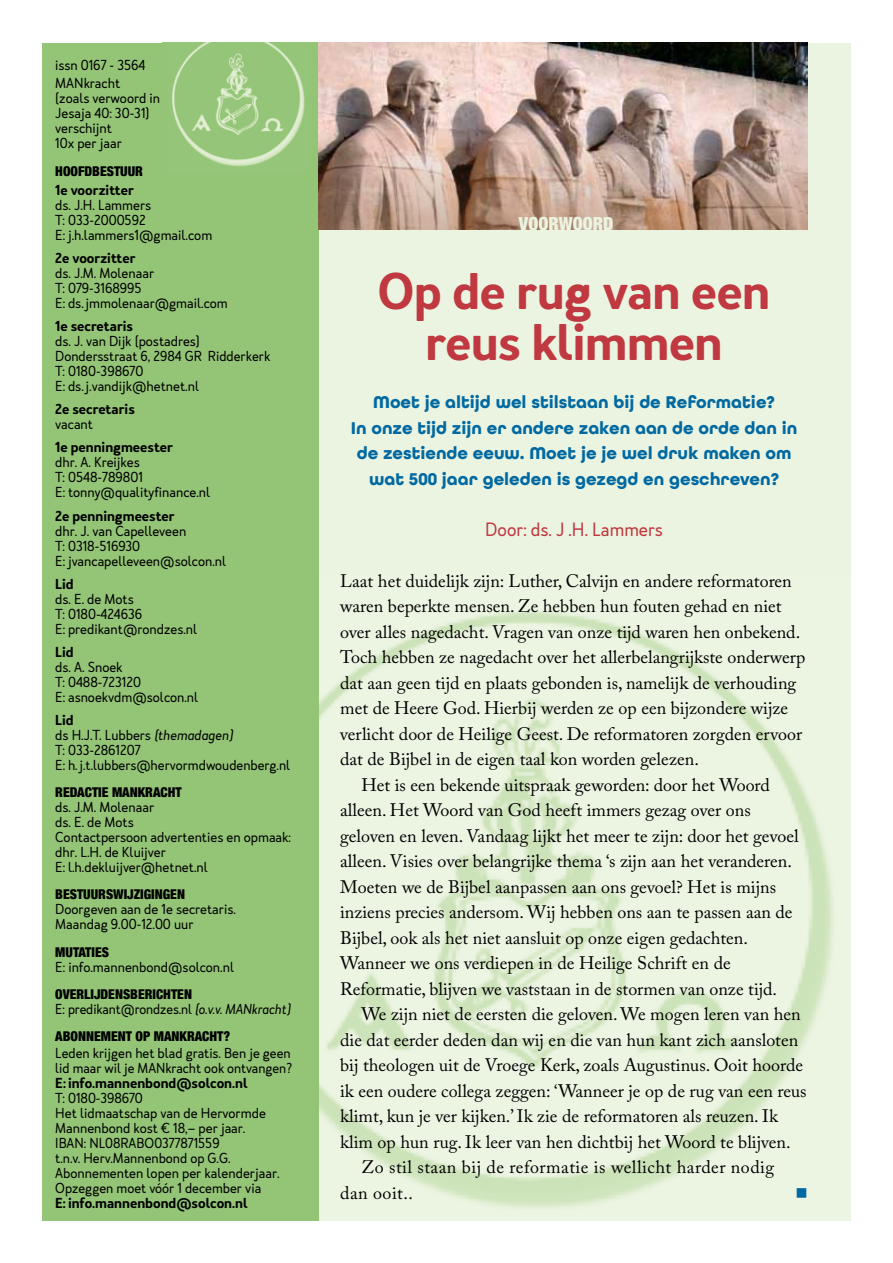
<style>
.page{position:relative;width:893px;height:1263px;background:#fff}
.page>*{position:absolute;margin:0;border:0;box-sizing:border-box;transform-origin:0 0}
.t1{font:600 48px/51px "Merlo Neue";letter-spacing:-.01em;color:#c03840;text-align:center}
.t2{font:18px "Adobe Caslon Pro";color:#000}
.t3{font:700 18px/25.5px "All Round Gothic W01";color:#0069a1;text-align:center}
.t4{font:18px "Adobe Caslon Pro";letter-spacing:.025em;color:#000}
.t5{font:18px "Merlo Neue";color:#c03840}
.t6{font:900 condensed 18px "Helvetica Neue";color:#ebf4e1}
.t7{font:16.5px "Wingdings";color:#0069a1}
.t8{font:13.5px/15px "Merlo Neue";color:#000}
.t9{font:600 13.5px "Merlo Neue";color:#000}
.t10{font:900 condensed 13.5px "Helvetica Neue";color:#000}
.s1{font-weight:600}
.s2{font-style:italic}
</style>
<div class="page">
<div style="left:319px;top:43px;width:531px;height:1177px;background:#ebf4e1"></div>
<img style="left:319px;top:612px;width:514px;height:596px">
<div style="left:43px;top:43px;width:276px;height:1177px;background:#94c577"></div>
<img style="left:172px;top:43px;width:133px;height:124px">
<img style="left:319px;top:43px;width:489px;height:85px">
<svg style="left:319px;top:128px;width:489px;height:102px;background:#b19586"></svg>
<p class="t8" style="left:55px;top:55px;width:92px;line-height:18.9px">issn 0167 - 3564<br>MANkracht</p>
<p class="t8" style="left:55px;top:91px;width:106px">(zoals verwoord in<br>Jesaja 40: 30-31) verschijnt<br>10x per jaar</p>
<p class="t10" style="left:55px;top:163px;width:89px">HOOFDBESTUUR</p>
<p class="t9" style="left:55px;top:181px;width:80px">1e voorzitter</p>
<p class="t8" style="left:55px;top:198px;width:159px">ds. J.H. Lammers<br>T: 033-2000592<br>E: j.h.lammers1@gmail.com</p>
<p class="t9" style="left:55px;top:249px;width:82px">2e voorzitter</p>
<p class="t8" style="left:55px;top:266px;width:174px">ds. J.M. Molenaar<br>T: 079-3168995<br>E: ds. jmmolenaar@gmail.com</p>
<p class="t9" style="left:55px;top:317px;width:79px">1e secretaris</p>
<p class="t8" style="left:55px;top:334px;width:216px">ds. J. van Dijk (postadres)<br>Dondersstraat 6, 2984 GR Ridderkerk<br>T: 0180-398670<br>E: ds. j.vandijk@hetnet.nl</p>
<p class="t9" style="left:55px;top:400px;width:81px">2e secretaris</p>
<p class="t8" style="left:55px;top:417px;width:39px">vacant</p>
<p class="t9" style="left:55px;top:438px;width:119px">1e penningmeester</p>
<p class="t8" style="left:55px;top:455px;width:156px">dhr. A. Kreijkes<br>T: 0548-789801<br>E: tonny@qualityfinance.nl</p>
<p class="t9" style="left:55px;top:507px;width:121px">2e penningmeester</p>
<p class="t8" style="left:55px;top:523px;width:172px">dhr. J. van Capelleveen<br>T: 0318-516930<br>E: jvancapelleveen@solcon.nl</p>
<p class="t9" style="left:55px;top:575px;width:20px">Lid</p>
<p class="t8" style="left:55px;top:591px;width:143px">ds. E. de Mots<br>T: 0180-424636<br>E: predikant@rondzes.nl</p>
<p class="t9" style="left:55px;top:643px;width:20px">Lid</p>
<p class="t8" style="left:55px;top:659px;width:145px">ds. A. Snoek<br>T: 0488-723120<br>E: asnoekvdm@solcon.nl</p>
<p class="t8" style="left:55px;top:712px;width:237px"><span class="s1">Lid<br></span>ds H.J.T. Lubbers <span class="s2">(themadagen)<br></span>T: 033-2861207<br>E: h. j.t.lubbers@hervormdwoudenberg.nl</p>
<p class="t10" style="left:55px;top:784px;width:66px">REDACTIE MAN</p>
<p class="t10" style="left:138px;top:784px;width:45px">KRACHT</p>
<p class="t8" style="left:55px;top:800px;width:237px">ds. J.M. Molenaar<br>ds. E. de Mots<br>Contactpersoon advertenties en opmaak: dhr. L.H. de Kluijver<br>E: l.h.dekluijver@hetnet.nl</p>
<p class="t10" style="left:55px;top:886px;width:131px">BESTUURSWIJZIGINGEN</p>
<p class="t8" style="left:55px;top:902px;width:182px">Doorgeven aan de 1e secretaris.<br>Maandag 9.00-12.00 uur</p>
<p class="t10" style="left:55px;top:944px;width:55px">MUTATIES</p>
<p class="t8" style="left:55px;top:959px;width:180px">E: info.mannenbond@solcon.nl</p>
<p class="t10" style="left:55px;top:986px;width:138px">OVERLIJDENSBERICHTEN</p>
<p class="t8" style="left:55px;top:1002px;width:237px">E: predikant@rondzes.nl <span class="s2">(o.v.v. MANkracht)</span></p>
<p class="t10" style="left:55px;top:1028px;width:108px">ABONNEMENT OP MAN</p>
<p class="t10" style="left:179px;top:1028px;width:52px">KRACHT?</p>
<p class="t8" style="left:55px;top:1045px;width:238px">Leden krijgen het blad gratis. Ben je geen lid maar wil je MANkracht ook ontvangen?</p>
<p class="t9" style="left:55px;top:1074px;width:194px">E: info.mannenbond@solcon.nl</p>
<p class="t8" style="left:55px;top:1090px;width:226px">T: 0180-398670<br>Het lidmaatschap van de Hervormde<br>Mannenbond kost € 18,– per jaar.<br>IBAN: NL08RABO0377871559<br>t.n.v. Herv.Mannenbond op G.G.<br>Abonnementen lopen per kalenderjaar.<br>Opzeggen moet vóór 1 december via</p>
<p class="t9" style="left:55px;top:1194px;width:194px">E: info.mannenbond@solcon.nl</p>
<p class="t6" style="left:519px;top:212px;width:96px">VOORWOORD</p>
<h1 class="t1" style="left:378px;top:267px;width:394px">Op de rug van een reus klimmen</h1>
<p class="t3" style="left:351px;top:389px;width:448px">Moet je altijd wel stilstaan bij de Reformatie?<br>In onze tijd zijn er andere zaken aan de orde dan in de zestiende eeuw. Moet je je wel druk maken om wat 500 jaar geleden is gezegd en geschreven?</p>
<p class="t5" style="left:485px;top:518px;width:179px">Door: ds. J .H. Lammers</p>
<p class="t2" style="left:340px;top:570px;width:453px">Laat het duidelijk zijn: Luther, Calvijn en andere reformatoren</p>
<p class="t2" style="left:340px;top:595px;width:443px">waren beperkte mensen. Ze hebben hun fouten gehad en niet</p>
<p class="t2" style="left:340px;top:621px;width:462px">over alles nagedacht. Vragen van onze tijd waren hen onbekend.</p>
<p class="t2" style="left:340px;top:646px;width:467px">Toch hebben ze nagedacht over het allerbelangrijkste onderwerp</p>
<p class="t2" style="left:340px;top:672px;width:458px">dat aan geen tijd en plaats gebonden is, namelijk de verhouding</p>
<p class="t2" style="left:340px;top:697px;width:450px">met de Heere God. Hierbij werden ze op een bijzondere wijze</p>
<p class="t2" style="left:340px;top:723px;width:463px">verlicht door de Heilige Geest. De reformatoren zorgden ervoor</p>
<p class="t2" style="left:340px;top:748px;width:360px">dat de Bijbel in de eigen taal kon worden gelezen.</p>
<p class="t2" style="left:361px;top:774px;width:410px">Het is een bekende uitspraak geworden: door het Woord</p>
<p class="t2" style="left:340px;top:799px;width:412px">alleen. Het Woord van God heeft immers gezag over ons</p>
<p class="t2" style="left:340px;top:825px;width:460px">geloven en leven. Vandaag lijkt het meer te zijn: door het gevoel</p>
<p class="t2" style="left:340px;top:850px;width:453px">alleen. Visies over belangrijke thema ‘s zijn aan het veranderen.</p>
<p class="t2" style="left:340px;top:876px;width:437px">Moeten we de Bijbel aanpassen aan ons gevoel? Het is mijns</p>
<p class="t2" style="left:340px;top:901px;width:454px">inziens precies andersom. Wij hebben ons aan te passen aan de</p>
<p class="t2" style="left:340px;top:927px;width:409px">Bijbel, ook als het niet aansluit op onze eigen gedachten.</p>
<p class="t2" style="left:340px;top:952px;width:392px">Wanneer we ons verdiepen in de Heilige Schrift en de</p>
<p class="t2" style="left:340px;top:978px;width:438px">Reformatie, blijven we vaststaan in de stormen van onze tijd.</p>
<p class="t2" style="left:361px;top:1003px;width:441px">We zijn niet de eersten die geloven. We mogen leren van hen</p>
<p class="t2" style="left:340px;top:1029px;width:460px">die dat eerder deden dan wij en die van hun kant zich aansloten</p>
<p class="t2" style="left:340px;top:1054px;width:464px">bij theologen uit de Vroege Kerk, zoals Augustinus. Ooit hoorde</p>
<p class="t2" style="left:340px;top:1080px;width:468px">ik een oudere collega zeggen: ‘Wanneer je op de rug van een reus</p>
<p class="t2" style="left:340px;top:1105px;width:439px">klimt, kun je ver kijken.’ Ik zie de reformatoren als reuzen. Ik</p>
<p class="t2" style="left:340px;top:1131px;width:452px">klim op hun rug. Ik leer van hen dichtbij het Woord te blijven.</p>
<p class="t4" style="left:361px;top:1156px;width:414px">Zo stil staan bij de reformatie is wellicht harder nodig</p>
<p class="t2" style="left:340px;top:1182px;width:74px">dan ooit..</p>
<p class="t7" style="left:796px;top:1184px;width:14px">■</p>
</div>
